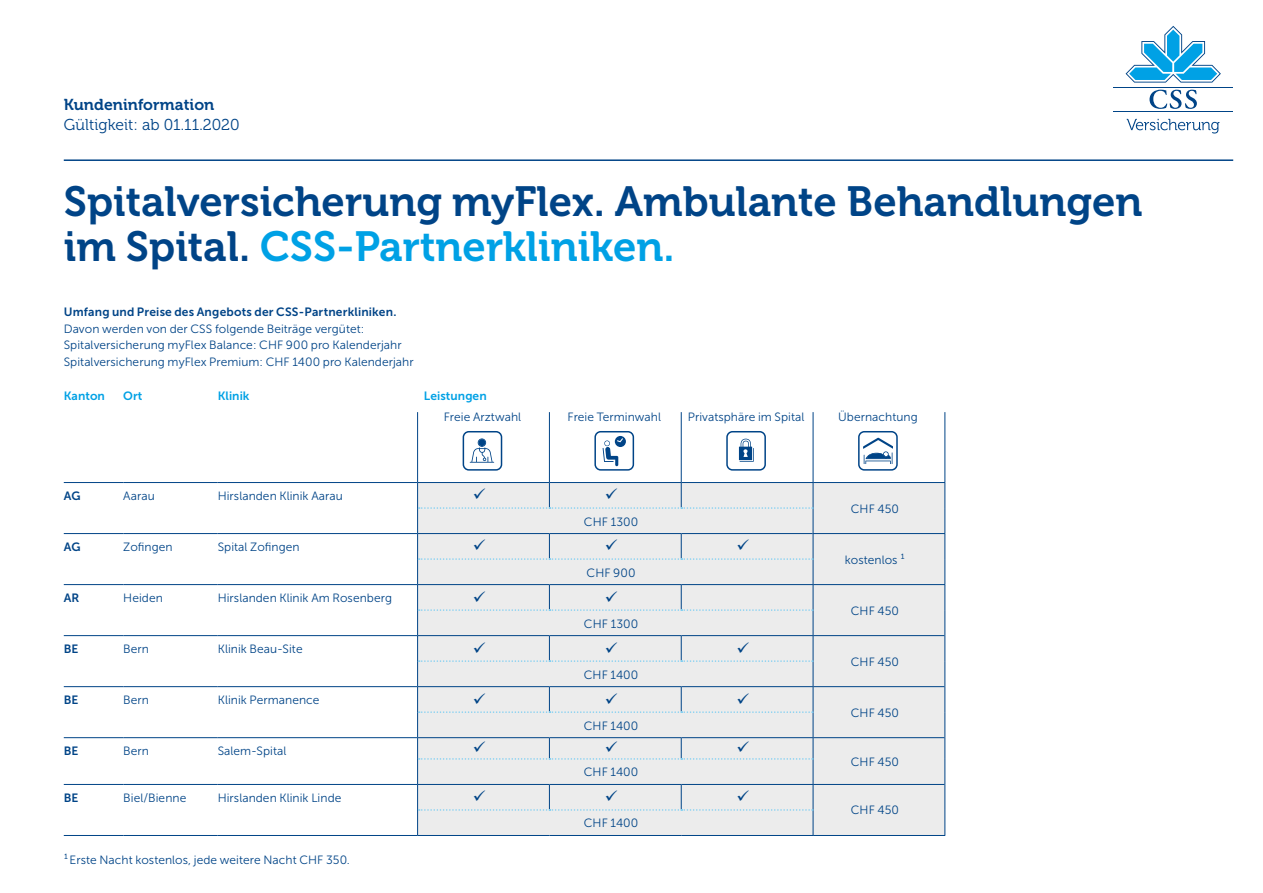
<style>
.page{position:relative;width:1263px;height:893px;background:#fff}
.page>*{position:absolute;margin:0;border:0;box-sizing:border-box;transform-origin:0 0}
.t1{font:42px/45px "Museo 700";color:#004487}
.t2{font:15.75px "Museo 300";letter-spacing:.005em;color:#004487}
.t3{font:15.75px "Museo 700";letter-spacing:.005em;color:#004487}
.t4{font:12px/16.5px "Museo Sans 300";letter-spacing:.005em;color:#004487}
.t5{font:12px "Museo Sans 700";letter-spacing:.015em;color:#004487}
.t6{font:12px "Museo Sans 700";letter-spacing:.005em;color:#00a1e5}
.s1{color:#00a1e5}
</style>
<div class="page">
<hr style="left:64px;top:159px;width:1169px;height:2px;background:#004487">
<svg style="left:1127px;top:119px;width:92px;height:15px"></svg>
<hr style="left:1114px;top:111px;width:119px;height:1px;background:#004487">
<hr style="left:1114px;top:87px;width:119px;height:1px;background:#004487">
<svg style="left:1125px;top:26px;width:96px;height:57px"></svg>
<svg style="left:1149px;top:90px;width:48px;height:19px"></svg>
<div style="left:814px;top:483px;width:130px;height:352px;background:#ececec"></div>
<hr style="left:64px;top:482px;width:59px;height:1px;background:#004487">
<hr style="left:123px;top:482px;width:95px;height:1px;background:#004487">
<hr style="left:218px;top:482px;width:200px;height:1px;background:#004487">
<hr style="left:418px;top:482px;width:131px;height:1px;background:#004487">
<hr style="left:549px;top:482px;width:132px;height:1px;background:#004487">
<hr style="left:681px;top:482px;width:132px;height:1px;background:#004487">
<hr style="left:813px;top:482px;width:132px;height:1px;background:#004487">
<hr style="left:417px;top:412px;width:1px;height:70px;background:#004487">
<hr style="left:549px;top:412px;width:1px;height:70px;background:#004487">
<hr style="left:681px;top:412px;width:1px;height:70px;background:#004487">
<hr style="left:813px;top:412px;width:1px;height:70px;background:#004487">
<hr style="left:944px;top:412px;width:1px;height:70px;background:#004487">
<svg style="left:944px;top:483px;width:1px;height:352px"></svg>
<hr style="left:64px;top:533px;width:59px;height:1px;background:#004487">
<hr style="left:123px;top:533px;width:95px;height:1px;background:#004487">
<hr style="left:218px;top:533px;width:199px;height:1px;background:#004487">
<hr style="left:64px;top:584px;width:59px;height:1px;background:#004487">
<hr style="left:123px;top:584px;width:95px;height:1px;background:#004487">
<hr style="left:218px;top:584px;width:199px;height:1px;background:#004487">
<hr style="left:64px;top:835px;width:59px;height:1px;background:#004487">
<hr style="left:123px;top:835px;width:95px;height:1px;background:#004487">
<hr style="left:218px;top:835px;width:199px;height:1px;background:#004487">
<hr style="left:813px;top:533px;width:132px;height:1px;background:#004487">
<hr style="left:813px;top:584px;width:132px;height:1px;background:#004487">
<hr style="left:813px;top:835px;width:132px;height:1px;background:#004487">
<hr style="left:417px;top:835px;width:132px;height:1px;background:#004487">
<hr style="left:549px;top:835px;width:132px;height:1px;background:#004487">
<hr style="left:681px;top:835px;width:132px;height:1px;background:#004487">
<hr style="left:64px;top:635px;width:59px;height:1px;background:#004487">
<hr style="left:123px;top:635px;width:95px;height:1px;background:#004487">
<hr style="left:218px;top:635px;width:199px;height:1px;background:#004487">
<hr style="left:64px;top:686px;width:59px;height:1px;background:#004487">
<hr style="left:123px;top:686px;width:95px;height:1px;background:#004487">
<hr style="left:218px;top:686px;width:199px;height:1px;background:#004487">
<hr style="left:64px;top:737px;width:59px;height:1px;background:#004487">
<hr style="left:123px;top:737px;width:95px;height:1px;background:#004487">
<hr style="left:218px;top:737px;width:199px;height:1px;background:#004487">
<hr style="left:64px;top:784px;width:59px;height:1px;background:#004487">
<hr style="left:123px;top:784px;width:95px;height:1px;background:#004487">
<hr style="left:218px;top:784px;width:199px;height:1px;background:#004487">
<hr style="left:813px;top:635px;width:131px;height:1px;background:#004487">
<hr style="left:813px;top:686px;width:131px;height:1px;background:#004487">
<hr style="left:813px;top:737px;width:131px;height:1px;background:#004487">
<hr style="left:813px;top:784px;width:131px;height:1px;background:#004487">
<div style="left:463px;top:431px;width:39px;height:40px;border:2px solid #004487;border-radius:5px"></div>
<svg style="left:470px;top:438px;width:24px;height:25px"></svg>
<div style="left:594px;top:431px;width:40px;height:40px;border:2px solid #004487;border-radius:5px"></div>
<svg style="left:603px;top:436px;width:23px;height:30px"></svg>
<div style="left:726px;top:431px;width:40px;height:40px;border:2px solid #004487;border-radius:5px"></div>
<svg style="left:739px;top:439px;width:15px;height:23px"></svg>
<div style="left:858px;top:431px;width:40px;height:40px;border:2px solid #004487;border-radius:5px"></div>
<svg style="left:863px;top:438px;width:29px;height:26px"></svg>
<svg style="left:417px;top:483px;width:397px;height:352px;background:#e5e7e9"></svg>
<h2 class="t3" style="left:64px;top:96px;width:152px">Kundeninformation</h2>
<h2 class="t2" style="left:64px;top:116px;width:177px">Gültigkeit: ab 01.11.2020</h2>
<h1 class="t1" style="left:64px;top:180px;width:1080px">Spitalversicherung myFlex. Ambulante Behandlungen im Spital. <span class="s1">CSS-Partnerkliniken.</span></h1>
<p class="t5" style="left:64px;top:305px;width:334px">Umfang und Preise des Angebots der CSS-Partnerkliniken.</p>
<p class="t4" style="left:64px;top:320px;width:351px">Davon werden von der CSS folgende Beiträge vergütet:<br>Spitalversicherung myFlex Balance: CHF 900 pro Kalenderjahr<br>Spitalversicherung myFlex Premium: CHF 1400 pro Kalenderjahr</p>
<p class="t6" style="left:64px;top:389px;width:43px">Kanton</p>
<p class="t6" style="left:123px;top:389px;width:21px">Ort</p>
<p class="t6" style="left:218px;top:389px;width:33px">Klinik</p>
<p class="t6" style="left:424px;top:389px;width:64px">Leistungen</p>
<p class="t4" style="left:444px;top:409px;width:79px">Freie Arztwahl</p>
<p class="t4" style="left:567px;top:409px;width:95px">Freie Terminwahl</p>
<p class="t4" style="left:688px;top:409px;width:118px">Privatsphäre im Spital</p>
<p class="t4" style="left:838px;top:409px;width:81px">Übernachtung</p>
<p class="t5" style="left:64px;top:489px;width:18px">AG</p>
<p class="t4" style="left:123px;top:488px;width:33px">Aarau</p>
<p class="t4" style="left:218px;top:488px;width:127px">Hirslanden Klinik Aarau</p>
<p class="t5" style="left:64px;top:540px;width:18px">AG</p>
<p class="t4" style="left:123px;top:539px;width:51px">Zofingen</p>
<p class="t4" style="left:218px;top:539px;width:83px">Spital Zofingen</p>
<p class="t5" style="left:64px;top:591px;width:17px">AR</p>
<p class="t4" style="left:123px;top:590px;width:41px">Heiden</p>
<p class="t4" style="left:218px;top:590px;width:176px">Hirslanden Klinik Am Rosenberg</p>
<p class="t5" style="left:64px;top:642px;width:16px">BE</p>
<p class="t4" style="left:123px;top:641px;width:27px">Bern</p>
<p class="t4" style="left:218px;top:641px;width:86px">Klinik Beau-Site</p>
<p class="t5" style="left:64px;top:693px;width:16px">BE</p>
<p class="t4" style="left:123px;top:692px;width:27px">Bern</p>
<p class="t4" style="left:218px;top:692px;width:103px">Klinik Permanence</p>
<p class="t5" style="left:64px;top:744px;width:16px">BE</p>
<p class="t4" style="left:123px;top:743px;width:27px">Bern</p>
<p class="t4" style="left:218px;top:743px;width:70px">Salem-Spital</p>
<p class="t5" style="left:64px;top:791px;width:16px">BE</p>
<p class="t4" style="left:123px;top:790px;width:64px">Biel/Bienne</p>
<p class="t4" style="left:218px;top:790px;width:125px">Hirslanden Klinik Linde</p>
<p class="t4" style="left:64px;top:851px;width:288px">1Erste Nacht kostenlos, jede weitere Nacht CHF 350.</p>
<p class="t4" style="left:584px;top:513px;width:56px">CHF 1300</p>
<p class="t4" style="left:587px;top:564px;width:50px">CHF 900</p>
<p class="t4" style="left:584px;top:615px;width:56px">CHF 1300</p>
<p class="t4" style="left:584px;top:666px;width:56px">CHF 1400</p>
<p class="t4" style="left:584px;top:717px;width:56px">CHF 1400</p>
<p class="t4" style="left:584px;top:764px;width:56px">CHF 1400</p>
<p class="t4" style="left:584px;top:815px;width:56px">CHF 1400</p>
<p class="t4" style="left:851px;top:500px;width:50px">CHF 450</p>
<p class="t4" style="left:845px;top:551px;width:61px">kostenlos 1</p>
<p class="t4" style="left:851px;top:602px;width:50px">CHF 450</p>
<p class="t4" style="left:851px;top:653px;width:50px">CHF 450</p>
<p class="t4" style="left:851px;top:704px;width:50px">CHF 450</p>
<p class="t4" style="left:851px;top:753px;width:50px">CHF 450</p>
<p class="t4" style="left:851px;top:802px;width:50px">CHF 450</p>
</div>
